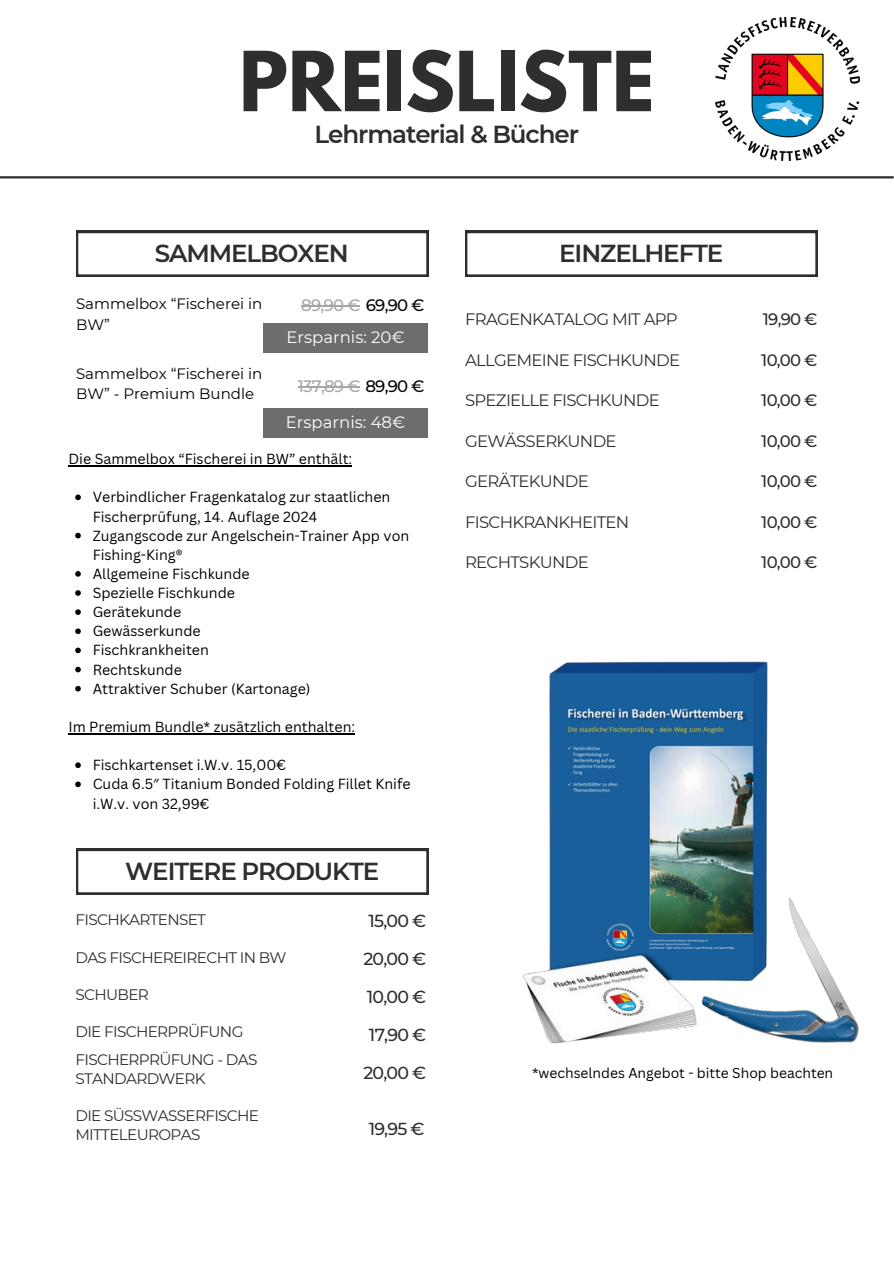
<style>
.page{position:relative;width:894px;height:1264px;background:#fff}
.page>*{position:absolute;margin:0;border:0;box-sizing:border-box;transform-origin:0 0}
.t1{font:700 73.35px "League Spartan";color:#2e2e2e}
.t2{font:600 24.6px "Montserrat";letter-spacing:-.045em;color:#2e2e2e}
.t3{font:500 17.4px/38px "Montserrat";letter-spacing:-.045em;color:#2e2e2e;text-align:center}
.t4{font:16.5px "Montserrat";letter-spacing:-.045em;color:#2e2e2e}
.t5{font:500 16.5px "Montserrat";letter-spacing:-.045em;color:#2e2e2e}
.t6{font:16.5px "Montserrat";color:#fff}
.t7{font:500 16.5px "Montserrat";letter-spacing:-.045em;color:#a6a6a6}
.t8{font:15.3px/28px "Montserrat";letter-spacing:-.045em;color:#2e2e2e}
.t9{font:15px/20.2px "Montserrat";color:#000}
.t10{font:14.25px/19.2px "Canva Sans";color:#000}
.t11{font:13.8px "Canva Sans";color:#000}
.s1{color:#080403}
.s2{font-family:"Noto Sans"}
</style>
<div class="page">
<svg style="left:76px;top:231px;width:352px;height:46px"></svg>
<svg style="left:465px;top:231px;width:352px;height:46px"></svg>
<hr style="left:0;top:176px;width:893px;height:2px;background:#2e2e2e">
<svg style="left:76px;top:848px;width:352px;height:46px"></svg>
<img style="left:715px;top:18px;width:144px;height:142px">
<img style="left:523px;top:661px;width:336px;height:383px">
<div style="left:263px;top:323px;width:165px;height:29px;background:#6d6d6d"></div>
<hr style="left:301px;top:305px;width:58px;height:1px;background:#a6a6a6">
<hr style="left:298px;top:386px;width:61px;height:1px;background:#a6a6a6">
<div style="left:263px;top:408px;width:165px;height:29px;background:#6d6d6d"></div>
<hr style="left:68px;top:465px;width:284px;height:1px;background:#000">
<svg style="left:75px;top:494px;width:6px;height:6px"></svg>
<svg style="left:75px;top:533px;width:6px;height:5px"></svg>
<svg style="left:75px;top:571px;width:6px;height:5px"></svg>
<svg style="left:75px;top:590px;width:6px;height:6px"></svg>
<svg style="left:75px;top:609px;width:6px;height:6px"></svg>
<svg style="left:75px;top:628px;width:6px;height:6px"></svg>
<svg style="left:75px;top:647px;width:6px;height:6px"></svg>
<svg style="left:75px;top:666px;width:6px;height:6px"></svg>
<svg style="left:75px;top:686px;width:6px;height:5px"></svg>
<hr style="left:68px;top:733px;width:287px;height:1px;background:#000">
<svg style="left:75px;top:762px;width:6px;height:6px"></svg>
<svg style="left:75px;top:781px;width:6px;height:6px"></svg>
<h4 class="t1" style="left:239px;top:45px;width:416px">PREISLISTE</h4>
<p class="t2" style="left:314px;top:119px;width:266px">Lehrmaterial &amp; Bücher</p>
<h4 class="t2" style="left:155px;top:238px;width:195px">SAMMELBOXEN</h4>
<h4 class="t2" style="left:559px;top:238px;width:166px">EINZELHEFTE</h4>
<h4 class="t9" style="left:76px;top:294px;width:188px">Sammelbox “Fischerei in<br>BW”</h4>
<h4 class="t9" style="left:76px;top:363px;width:188px">Sammelbox “Fischerei in<br>BW” - Premium Bundle</h4>
<h3 class="t7" style="left:301px;top:295px;width:125px">89,90 € <span class="s1">69,90 €</span></h3>
<p class="t6" style="left:286px;top:327px;width:120px">Ersparnis: 20€</p>
<h2 class="t7" style="left:298px;top:376px;width:128px">137,89 € <span class="s1">89,90 €</span></h2>
<p class="t6" style="left:286px;top:412px;width:121px">Ersparnis: 48€</p>
<p class="t10" style="left:68px;top:449px;width:285px">Die Sammelbox “Fischerei in BW” enthält:</p>
<p class="t10" style="left:93px;top:487px;width:299px">Verbindlicher Fragenkatalog zur staatlichen<br>Fischerprüfung, 14. Auflage 2024</p>
<p class="t10" style="left:93px;top:525px;width:318px">Zugangscode zur Angelschein-Trainer App von<br>Fishing-King®</p>
<p class="t10" style="left:93px;top:564px;width:158px">Allgemeine Fischkunde</p>
<p class="t10" style="left:93px;top:583px;width:144px">Spezielle Fischkunde</p>
<p class="t10" style="left:93px;top:602px;width:90px">Gerätekunde</p>
<p class="t10" style="left:93px;top:621px;width:110px">Gewässerkunde</p>
<p class="t10" style="left:93px;top:640px;width:118px">Fischkrankheiten</p>
<p class="t10" style="left:93px;top:659px;width:91px">Rechtskunde</p>
<p class="t10" style="left:93px;top:678px;width:219px">Attraktiver Schuber (Kartonage)</p>
<p class="t10" style="left:68px;top:717px;width:288px">Im Premium Bundle* zusätzlich enthalten:</p>
<p class="t10" style="left:93px;top:755px;width:195px">Fischkartenset i.W.v. 15,00€</p>
<h2 class="t10" style="left:93px;top:774px;width:319px">Cuda 6.5<span class="s2">″</span> Titanium Bonded Folding Fillet Knife i.W.v. von 32,99€</h2>
<h6 class="t2" style="left:125px;top:855px;width:255px">WEITERE PRODUKTE</h6>
<p class="t4" style="left:465px;top:309px;width:214px">FRAGENKATALOG MIT APP</p>
<p class="t4" style="left:465px;top:350px;width:216px">ALLGEMEINE FISCHKUNDE</p>
<p class="t4" style="left:465px;top:390px;width:196px">SPEZIELLE FISCHKUNDE</p>
<p class="t4" style="left:465px;top:431px;width:153px">GEWÄSSERKUNDE</p>
<p class="t4" style="left:465px;top:471px;width:125px">GERÄTEKUNDE</p>
<p class="t4" style="left:465px;top:512px;width:166px">FISCHKRANKHEITEN</p>
<p class="t4" style="left:465px;top:552px;width:125px">RECHTSKUNDE</p>
<h5 class="t5" style="left:762px;top:309px;width:56px">19,90 €</h5>
<h5 class="t5" style="left:761px;top:350px;width:58px">10,00 €</h5>
<h5 class="t5" style="left:761px;top:390px;width:58px">10,00 €</h5>
<h5 class="t5" style="left:761px;top:431px;width:58px">10,00 €</h5>
<h5 class="t5" style="left:761px;top:471px;width:58px">10,00 €</h5>
<h5 class="t5" style="left:761px;top:512px;width:58px">10,00 €</h5>
<h5 class="t5" style="left:761px;top:552px;width:58px">10,00 €</h5>
<p class="t8" style="left:75px;top:905px;width:132px">FISCHKARTENSET</p>
<p class="t8" style="left:75px;top:943px;width:212px">DAS FISCHEREIRECHT IN BW</p>
<p class="t8" style="left:75px;top:980px;width:75px">SCHUBER</p>
<p class="t8" style="left:75px;top:1017px;width:183px">DIE FISCHERPRÜFUNG<br>FISCHERPRÜFUNG - DAS</p>
<p class="t8" style="left:75px;top:1064px;width:131px">STANDARDWERK</p>
<p class="t8" style="left:75px;top:1106px;width:185px;line-height:18.6px">DIE SÜSSWASSERFISCHE<br>MITTELEUROPAS</p>
<h4 class="t3" style="left:363px;top:902px;width:64px">15,00 €<br>20,00 €<br>10,00 €<br>17,90 €<br>20,00 €</h4>
<h6 class="t3" style="left:368px;top:1109px;width:57px">19,95 €</h6>
<p class="t11" style="left:532px;top:1063px;width:302px">*wechselndes Angebot - bitte Shop beachten</p>
</div>
